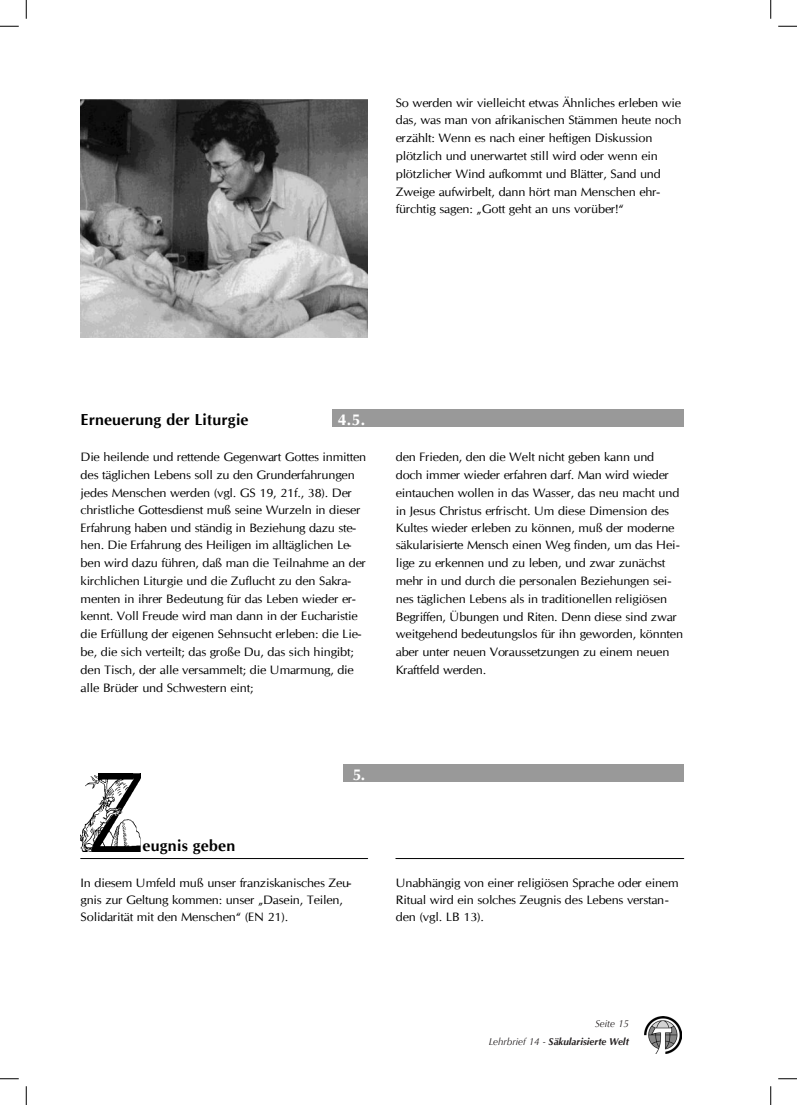
<style>
.page{position:relative;width:797px;height:1105px;background:#fff}
.page>*{position:absolute;margin:0;border:0;box-sizing:border-box;transform-origin:0 0}
.t1{font:700 16px "CG Omega";letter-spacing:.01em;color:#000}
.t2{font:700 16px "CG Omega";color:#fff}
.t3{font:12.25px/17.8px "CG Omega";letter-spacing:-.02em;color:#000;scale:1.05 1}
.t4{font:italic 10.25px/17.8px "CG Omega";letter-spacing:-.04em;color:#000;text-align:right;scale:1.08 1}
.t5{font:italic 10px/17.8px "Optima";color:#231f20;text-align:right}
.s1{font-weight:700}
</style>
<div class="page">
<div style="left:343px;top:764px;width:340px;height:18px;background:#999"></div>
<div style="left:332px;top:409px;width:351px;height:18px;background:#999"></div>
<hr style="left:81px;top:858px;width:287px;height:1px;background:#000">
<hr style="left:396px;top:858px;width:287px;height:1px;background:#000">
<img style="left:81px;top:99px;width:287px;height:238px">
<img style="left:81px;top:773px;width:60px;height:78px">
<svg style="left:644px;top:1016px;width:38px;height:38px"></svg>
<svg style="left:0;top:25px;width:19px;height:2px"></svg>
<svg style="left:778px;top:25px;width:19px;height:2px"></svg>
<svg style="left:0;top:1078px;width:19px;height:1px"></svg>
<svg style="left:778px;top:1078px;width:19px;height:1px"></svg>
<svg style="left:25px;top:0;width:2px;height:19px"></svg>
<svg style="left:25px;top:1086px;width:2px;height:19px"></svg>
<svg style="left:770px;top:0;width:1px;height:19px"></svg>
<svg style="left:770px;top:1086px;width:1px;height:19px"></svg>
<p class="t3" style="left:396px;top:94px;width:273px">So werden wir vielleicht etwas Ähnliches erleben wie das, was man von afrikanischen Stämmen heute noch erzählt: Wenn es nach einer heftigen Diskussion plötzlich und unerwartet still wird oder wenn ein plötzlicher Wind aufkommt und Blätter, Sand und Zweige aufwirbelt, dann hört man Menschen ehr&shy;fürchtig sagen: „Gott geht an uns vorüber!“</p>
<h1 class="t1" style="left:81px;top:411px;width:169px">Erneuerung der Liturgie</h1>
<h1 class="t2" style="left:338px;top:411px;width:29px">4.5.</h1>
<p class="t3" style="left:81px;top:448px;width:273px">Die heilende und rettende Gegenwart Gottes inmitten des täglichen Lebens soll zu den Grunderfahrungen jedes Menschen werden (vgl. GS 19, 21f., 38). Der christliche Gottesdienst muß seine Wurzeln in dieser Erfahrung haben und ständig in Beziehung dazu ste&shy;hen. Die Erfahrung des Heiligen im alltäglichen Le&shy;ben wird dazu führen, daß man die Teilnahme an der kirchlichen Liturgie und die Zuflucht zu den Sakra&shy;menten in ihrer Bedeutung für das Leben wieder er&shy;kennt. Voll Freude wird man dann in der Eucharistie die Erfüllung der eigenen Sehnsucht erleben: die Lie&shy;be, die sich verteilt; das große Du, das sich hingibt; den Tisch, der alle versammelt; die Umarmung, die alle Brüder und Schwestern eint;</p>
<p class="t3" style="left:396px;top:448px;width:275px">den Frieden, den die Welt nicht geben kann und doch immer wieder erfahren darf. Man wird wieder eintauchen wollen in das Wasser, das neu macht und in Jesus Christus erfrischt. Um diese Dimension des Kultes wieder erleben zu können, muß der moderne säkularisierte Mensch einen Weg finden, um das Hei&shy;lige zu erkennen und zu leben, und zwar zunächst mehr in und durch die personalen Beziehungen sei&shy;nes täglichen Lebens als in traditionellen religiösen Begriffen, Übungen und Riten. Denn diese sind zwar weitgehend bedeutungslos für ihn geworden, könnten aber unter neuen Voraussetzungen zu einem neuen Kraftfeld werden.</p>
<h1 class="t2" style="left:352px;top:765px;width:14px">5.</h1>
<h1 class="t1" style="left:143px;top:836px;width:94px">eugnis geben</h1>
<p class="t3" style="left:81px;top:874px;width:259px;line-height:17.4px">In diesem Umfeld muß unser franziskanisches Zeu&shy;gnis zur Geltung kommen: unser „Dasein, Teilen,<br>Solidarität mit den Menschen“ (EN 21).</p>
<p class="t3" style="left:396px;top:874px;width:271px;line-height:17.4px">Unabhängig von einer religiösen Sprache oder einem<br>Ritual wird ein solches Zeugnis des Lebens verstan&shy;den (vgl. LB 13).</p>
<p class="t5" style="left:489px;top:1015px;width:141px">Seite 15<br>Lehrbrief 14 - <span class="s1">Säkularisierte Welt</span></p>
<p class="t4" style="left:488px;top:1016px;width:132px">Seite 15<br>Lehrbrief 14 - <span class="s1">Säkularisierte Welt</span></p>
</div>
